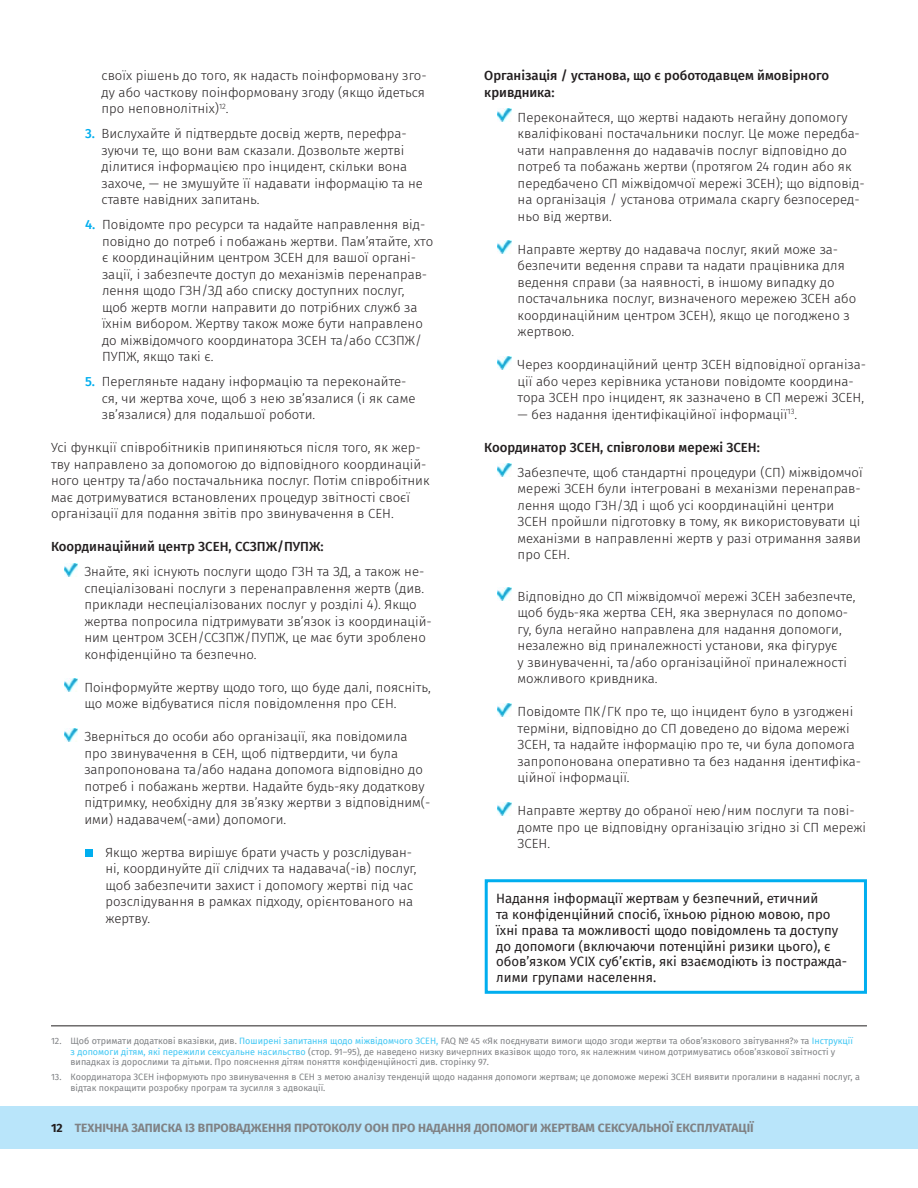
<style>
.page{position:relative;width:918px;height:1188px;background:#fff}
.page>*{position:absolute;margin:0;border:0;box-sizing:border-box;transform-origin:0 0}
.t1{font:300 13.2px/16.5px "Fira Sans";color:#231f20}
.t2{font:13.2px/15.9px "Fira Sans";color:#231f20}
.t3{font:500 13.2px/16.5px "Fira Sans";color:#231f20}
.t4{font:700 12px "Fira Sans";color:#808285}
.t5{font:9px/10.8px "Fira Sans";color:#808285}
.s1{font-weight:500;color:#00aeef}
.s2{color:#40c7f4}
.s3{color:#231f20}
</style>
<div class="page">
<div style="left:0;top:1106px;width:918px;height:43px;background:#b9e5fa"></div>
<img style="left:64px;top:563px;width:14px;height:13px">
<img style="left:64px;top:679px;width:14px;height:13px">
<img style="left:64px;top:728px;width:14px;height:13px">
<div style="left:85px;top:850px;width:7px;height:7px;background:#00aeef"></div>
<img style="left:497px;top:109px;width:14px;height:13px">
<img style="left:497px;top:241px;width:14px;height:13px">
<img style="left:497px;top:356px;width:14px;height:13px">
<img style="left:497px;top:464px;width:14px;height:13px">
<img style="left:497px;top:588px;width:14px;height:13px">
<img style="left:497px;top:703px;width:14px;height:13px">
<img style="left:497px;top:802px;width:14px;height:13px">
<div style="left:485px;top:879px;width:382px;height:115px;border:3px solid #00aeef"></div>
<hr style="left:51px;top:1025px;width:816px;height:1px;background:#231f20">
<p class="t1" style="left:101px;top:67px;width:327px">своїх рішень до того, як надасть поінформовану зго&shy;ду або часткову поінформовану згоду (якщо йдеться про неповнолітніх)<sup>12</sup>.</p>
<p class="t1" style="left:102px;top:125px;width:323px;text-indent:-17px"><span class="s1">3.</span> Вислухайте й підтвердьте досвід жертв, перефра&shy;зуючи те, що вони вам сказали. Дозвольте жертві ділитися інформацією про інцидент, скільки вона захоче, — не змушуйте її надавати інформацію та не ставте навідних запитань.</p>
<p class="t1" style="left:102px;top:216px;width:333px;text-indent:-17px"><span class="s1">4.</span> Повідомте про ресурси та надайте направлення від&shy;повідно до потреб і побажань жертви. Пам’ятайте, хто є координаційним центром ЗСЕН для вашої органі&shy;зації, і забезпечте доступ до механізмів перенаправ&shy;лення щодо ГЗН/ЗД або списку доступних послуг,<br>щоб жертв могли направити до потрібних служб за їхнім вибором. Жертву також може бути направлено до міжвідомчого координатора ЗСЕН та/або ССЗПЖ/ ПУПЖ, якщо такі є.</p>
<p class="t1" style="left:102px;top:373px;width:315px;text-indent:-17px"><span class="s1">5.</span> Перегляньте надану інформацію та переконайте&shy;ся, чи жертва хоче, щоб з нею зв’язалися (і як саме зв’язалися) для подальшої роботи.</p>
<p class="t1" style="left:51px;top:439px;width:380px">Усі функції співробітників припиняються після того, як жер&shy;тву направлено за допомогою до відповідного координацій&shy;ного центру та/або постачальника послуг. Потім співробітник має дотримуватися встановлених процедур звітності своєї організації для подання звітів про звинувачення в СЕН.</p>
<p class="t3" style="left:51px;top:538px;width:274px">Координаційний центр ЗСЕН, ССЗПЖ/ПУПЖ:</p>
<p class="t1" style="left:84px;top:563px;width:349px">Знайте, які існують послуги щодо ГЗН та ЗД, а також не&shy;спеціалізовані послуги з перенаправлення жертв (див. приклади неспеціалізованих послуг у розділі 4). Якщо жертва попросила підтримувати зв’язок із координацій&shy;ним центром ЗСЕН/ССЗПЖ/ПУПЖ, це має бути зроблено конфіденційно та безпечно.</p>
<p class="t1" style="left:84px;top:679px;width:348px">Поінформуйте жертву щодо того, що буде далі, поясніть, що може відбуватися після повідомлення про СЕН.</p>
<p class="t1" style="left:84px;top:728px;width:348px">Зверніться до особи або організації, яка повідомила про звинувачення в СЕН, щоб підтвердити, чи була запропонована та/або надана допомога відповідно до потреб і побажань жертви. Надайте будь-яку додаткову підтримку, необхідну для зв’язку жертви з відповідним(- ими) надавачем(-ами) допомоги.</p>
<p class="t1" style="left:105px;top:844px;width:313px">Якщо жертва вирішує брати участь у розслідуван&shy;ні, координуйте дії слідчих та надавача(-ів) послуг, щоб забезпечити захист і допомогу жертві під час розслідування в рамках підходу, орієнтованого на жертву.</p>
<p class="t3" style="left:484px;top:67px;width:346px">Організація / установа, що є роботодавцем ймовірного кривдника:</p>
<p class="t1" style="left:518px;top:109px;width:349px">Переконайтеся, що жертві надають негайну допомогу кваліфіковані постачальники послуг. Це може передба&shy;чати направлення до надавачів послуг відповідно до потреб та побажань жертви (протягом 24 годин або як передбачено СП міжвідомчої мережі ЗСЕН); що відповід&shy;на організація / установа отримала скаргу безпосеред&shy;ньо від жертви.</p>
<p class="t1" style="left:518px;top:241px;width:340px">Направте жертву до надавача послуг, який може за&shy;безпечити ведення справи та надати працівника для ведення справи (за наявності, в іншому випадку до постачальника послуг, визначеного мережею ЗСЕН або координаційним центром ЗСЕН), якщо це погоджено з жертвою.</p>
<p class="t1" style="left:518px;top:356px;width:350px">Через координаційний центр ЗСЕН відповідної організа&shy;ції або через керівника установи повідомте координа&shy;тора ЗСЕН про інцидент, як зазначено в СП мережі ЗСЕН,</p>
<p class="t1" style="left:518px;top:406px;width:281px">— без надання ідентифікаційної інформації<sup>13</sup>.</p>
<p class="t3" style="left:484px;top:438px;width:277px">Координатор ЗСЕН, співголови мережі ЗСЕН:</p>
<p class="t1" style="left:518px;top:464px;width:347px">Забезпечте, щоб стандартні процедури (СП) міжвідомчої мережі ЗСЕН були інтегровані в механізми перенаправ&shy;лення щодо ГЗН/ЗД і щоб усі координаційні центри ЗСЕН пройшли підготовку в тому, як використовувати ці механізми в направленні жертв у разі отримання заяви про СЕН.</p>
<p class="t1" style="left:518px;top:588px;width:339px">Відповідно до СП міжвідомчої мережі ЗСЕН забезпечте, щоб будь-яка жертва СЕН, яка звернулася по допомо&shy;гу, була негайно направлена для надання допомоги, незалежно від приналежності установи, яка фігурує<br>у звинуваченні, та/або організаційної приналежності можливого кривдника.</p>
<p class="t1" style="left:518px;top:703px;width:345px">Повідомте ПК/ГК про те, що інцидент було в узгоджені терміни, відповідно до СП доведено до відома мережі ЗСЕН, та надайте інформацію про те, чи була допомога запропонована оперативно та без надання ідентифіка&shy;ційної інформації.</p>
<p class="t1" style="left:518px;top:802px;width:350px">Направте жертву до обраної нею/ним послуги та пові&shy;домте про це відповідну організацію згідно зі СП мережі<br>ЗСЕН.</p>
<p class="t2" style="left:496px;top:890px;width:352px">Надання інформації жертвам у безпечний, етичний<br>та конфіденційний спосіб, їхньою рідною мовою, про їхні права та можливості щодо повідомлень та доступу до допомоги (включаючи потенційні ризики цього), є обов’язком УСІХ суб’єктів, які взаємодіють із постражда&shy;лими групами населення.</p>
<p class="t5" style="left:71px;top:1035px;width:784px;text-indent:-20px">12. Щоб отримати додаткові вказівки, див. <span class="s2">Поширені запитання щодо міжвідомчого ЗСЕН,</span> FAQ № 45 «Як поєднувати вимоги щодо згоди жертви та обов’язкового звітування?» та <span class="s2">Інструкції з допомоги дітям, які пережили сексуальне насильство</span> (стор. 91–95), де наведено низку вичерпних вказівок щодо того, як належним чином дотримуватись обов’язкової звітності у випадках із дорослими та дітьми. Про пояснення дітям поняття конфіденційності див. сторінку 97.</p>
<p class="t5" style="left:71px;top:1072px;width:791px;text-indent:-20px">13. Координатора ЗСЕН інформують про звинувачення в СЕН з метою аналізу тенденцій щодо надання допомоги жертвам; це допоможе мережі ЗСЕН виявити прогалини в наданні послуг, а відтак покращити розробку програм та зусилля з адвокації.</p>
<p class="t4" style="left:51px;top:1118px;width:704px"><span class="s3">12</span> ТЕХНІЧНА ЗАПИСКА ІЗ ВПРОВАДЖЕННЯ ПРОТОКОЛУ ООН ПРО НАДАННЯ ДОПОМОГИ ЖЕРТВАМ СЕКСУАЛЬНОЇ ЕКСПЛУАТАЦІЇ</p>
</div>
